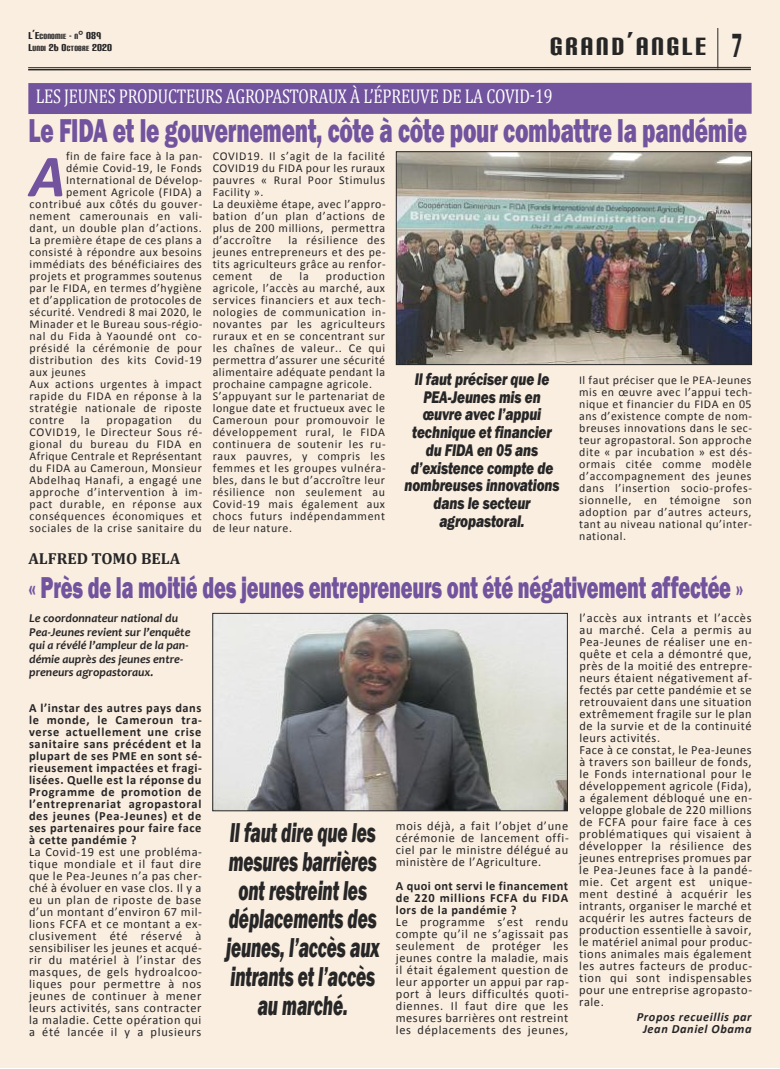
<style>
.page{position:relative;width:780px;height:1069px;background:#fff}
.page>*{position:absolute;margin:0;border:0;box-sizing:border-box;transform-origin:0 0}
.t1{font:italic 700 60px "Calibri";color:#72539e}
.t2{font:800 34px "Franklin Gothic";letter-spacing:-.01em;color:#72539e;scale:.67 1}
.t3{font:900 33px "Avenir";color:#272627;scale:.52 1}
.t4{font:800 31.1px "Franklin Gothic";letter-spacing:-.01em;color:#72539e;scale:.65 1}
.t5{font:30px "Carbon Block";letter-spacing:.1em;color:#272627}
.t6{font:italic 800 28.1px/28.8px "Franklin Gothic";letter-spacing:-.01em;color:#272627;text-align:center;scale:.62 1}
.t7{font:20px "Cambria";letter-spacing:-.01em;color:#fff;scale:.8 1}
.t8{font:italic 800 17.3px/17.7px "Franklin Gothic";letter-spacing:-.01em;color:#272627;text-align:center;scale:.79 1}
.t9{font:700 16px "Cambria";color:#272627}
.t10{font:12.5px/12px "Calibri";letter-spacing:.045em;color:#272627;text-align:justify}
.t11{font:700 12.5px/12px "Calibri";letter-spacing:.045em;color:#272627;text-align:justify}
.t12{font:italic 700 12.5px/12px "Calibri";letter-spacing:.045em;color:#272627;text-align:center}
.t13{font:12px/12px "Calibri";letter-spacing:.055em;color:#272627;text-align:justify}
.t14{font:italic 700 12px/13.5px "Candara";color:#272627}
.t15{font:9px/11.5px "Carbon Block";letter-spacing:.02em;color:#272627}
.s1{font-size:12px}
.s2{font-family:"Bauhaus 93";font-size:12px}
</style>
<div class="page">
<div style="left:0;top:0;width:780px;height:1067px;background:#faeee0"></div>
<hr style="left:28px;top:67px;width:722px;height:1px;background:#272627">
<hr style="left:28px;top:69px;width:722px;height:1px;background:#272627">
<hr style="left:717px;top:28px;width:1px;height:40px;background:#272627">
<div style="left:28px;top:83px;width:723px;height:31px;background:#72539e"></div>
<img style="left:398px;top:154px;width:351px;height:209px">
<div style="left:396px;top:152px;width:355px;height:213px;border:1px solid #272627"></div>
<img style="left:215px;top:615px;width:350px;height:194px">
<div style="left:213px;top:613px;width:354px;height:198px;border:1px solid #272627"></div>
<p class="t15" style="left:28px;top:31px;width:85px"><span class="s1">L’E</span>CONOMIE <span class="s1">-</span> N<span class="s2">°</span> <span class="s1">089<br>L</span>UNDI <span class="s1">26 O</span>CTOBRE <span class="s1">2020</span></p>
<h3 class="t5" style="left:550px;top:31px;width:157px">GRAND’ANGLE</h3>
<h3 class="t7" style="left:36px;top:84px;width:647px">LES JEUNES PRODUCTEURS AGROPASTORAUX À L’ÉPREUVE DE LA COVID-19</h3>
<h3 class="t3" style="left:731px;top:24px;width:21px">7</h3>
<h2 class="t2" style="left:28px;top:111px;width:1073px">Le FIDA et le gouvernement, côte à côte pour combattre la pandémie</h2>
<p class="t13" style="left:66px;top:150px;width:138px">fin de faire face à la pan-</p>
<p class="t13" style="left:66px;top:162px;width:137px">démie Covid-19, le Fonds</p>
<p class="t13" style="left:66px;top:174px;width:138px">International de Dévelop-</p>
<p class="t13" style="left:66px;top:186px;width:137px">pement Agricole (FIDA) a</p>
<p class="t13" style="left:29px;top:198px;width:174px">contribué aux côtés du gouver-</p>
<p class="t13" style="left:29px;top:210px;width:174px">nement camerounais en vali-</p>
<p class="t13" style="left:29px;top:222px;width:174px">dant, un double plan d’actions.</p>
<p class="t13" style="left:29px;top:234px;width:174px">La première étape de ces plans a</p>
<p class="t13" style="left:29px;top:246px;width:174px">consisté à répondre aux besoins</p>
<p class="t13" style="left:29px;top:258px;width:174px">immédiats des bénéficiaires des</p>
<p class="t13" style="left:29px;top:270px;width:174px">projets et programmes soutenus</p>
<p class="t13" style="left:29px;top:282px;width:174px">par le FIDA, en termes d’hygiène</p>
<p class="t13" style="left:29px;top:294px;width:174px">et d’application de protocoles de</p>
<p class="t13" style="left:29px;top:306px;width:174px">sécurité. Vendredi 8 mai 2020, le</p>
<p class="t13" style="left:29px;top:318px;width:174px">Minader et le Bureau sous-régio-</p>
<p class="t13" style="left:29px;top:330px;width:174px">nal du Fida à Yaoundé ont co-</p>
<p class="t13" style="left:29px;top:342px;width:174px">présidé la cérémonie de pour</p>
<p class="t13" style="left:29px;top:354px;width:174px">distribution des kits Covid-19</p>
<p class="t13" style="left:29px;top:366px;width:58px">aux jeunes</p>
<p class="t13" style="left:29px;top:378px;width:174px">Aux actions urgentes à impact</p>
<p class="t13" style="left:29px;top:390px;width:174px">rapide du FIDA en réponse à la</p>
<p class="t13" style="left:29px;top:402px;width:174px">stratégie nationale de riposte</p>
<p class="t13" style="left:29px;top:414px;width:36px">contre</p>
<p class="t13" style="left:81px;top:414px;width:11px">la</p>
<p class="t13" style="left:106px;top:414px;width:67px">propagation</p>
<h1 class="t1" style="left:29px;top:151px;width:37px">A</h1>
<p class="t13" style="left:29px;top:414px;width:174px;text-indent:159px">du COVID19, le Directeur Sous ré&shy;gional du bureau du FIDA en Afrique Centrale et Représentant du FIDA au Cameroun, Monsieur Abdelhaq Hanafi, a engagé une approche d’intervention à im&shy;pact durable, en réponse aux conséquences économiques et sociales de la crise sanitaire du</p>
<h3 class="t9" style="left:28px;top:549px;width:153px">ALFRED TOMO BELA</h3>
<p class="t13" style="left:213px;top:150px;width:174px;text-align:left">COVID19. Il s’agit de la facilité<br>COVID19 du FIDA pour les ruraux pauvres « Rural Poor Stimulus<br>Facility ».<br>La deuxième étape, avec l’appro&shy;bation d’un plan d’actions de plus de 200 millions, permettra d’accroître</p>
<p class="t13" style="left:213px;top:234px;width:174px;text-indent:76px">la résilience des jeunes entrepreneurs et des pe&shy;tits agriculteurs grâce au renfor&shy;cement</p>
<p class="t13" style="left:270px;top:270px;width:14px">de</p>
<p class="t13" style="left:299px;top:270px;width:11px">la</p>
<p class="t13" style="left:213px;top:270px;width:174px;text-align:left;text-indent:113px">production agricole, l’accès au marché, aux services financiers et aux tech&shy;nologies de communication in&shy;novantes par les agriculteurs ruraux et en se concentrant sur les chaînes de valeur.. Ce qui permettra d’assurer une sécurité alimentaire adéquate pendant la prochaine campagne agricole.<br>S’appuyant sur le partenariat de longue date et fructueux avec le<br>Cameroun pour promouvoir le développement rural, le FIDA continuera de soutenir les ru&shy;raux pauvres, y compris les femmes et les groupes vulnéra&shy;bles, dans le but d’accroître leur résilience non seulement au<br>Covid-19 mais également aux chocs futurs indépendamment de leur nature.</p>
<h3 class="t8" style="left:404px;top:370px;width:198px">Il faut préciser que le<br>PEA-Jeunes mis en œuvre avec l’appui technique et financier du FIDA en 05 ans d’existence compte de nombreuses innovations dans le secteur agropastoral.</h3>
<p class="t13" style="left:579px;top:373px;width:174px">Il faut préciser que le PEA-Jeunes mis en œuvre avec l’appui tech&shy;nique et financier du FIDA en 05 ans d’existence compte de nom&shy;breuses innovations dans le sec&shy;teur agropastoral. Son approche dite « par incubation » est dés&shy;ormais citée comme modèle d’accompagnement des jeunes dans l’insertion socio-profes&shy;sionnelle, en témoigne son adoption par d’autres acteurs, tant au niveau national qu’inter&shy;national.</p>
<h3 class="t4" style="left:28px;top:569px;width:1101px">« Près de la moitié des jeunes entrepreneurs ont été négativement affectée »</h3>
<p class="t14" style="left:29px;top:612px;width:163px">Le coordonnateur national du<br>Pea-Jeunes revient sur l’enquête qui a révélé l’ampleur de la pan&shy;démie auprès des jeunes entre&shy;preneurs agropastoraux.</p>
<p class="t11" style="left:29px;top:703px;width:174px">A l’instar des autres pays dans le monde, le Cameroun tra&shy;verse actuellement une crise sanitaire sans précédent et la plupart de ses PME en sont sé&shy;rieusement impactées et fragi&shy;lisées. Quelle est la réponse du Programme de promotion de l’entreprenariat agropastoral des jeunes (Pea-Jeunes) et de ses partenaires pour faire face à cette pandémie ?</p>
<p class="t10" style="left:29px;top:846px;width:174px">La Covid-19 est une probléma&shy;tique mondiale et il faut dire que le Pea-Jeunes n’a pas cher&shy;ché à évoluer en vase clos. Il y a eu un plan de riposte de base d’un montant d’environ 67 mil&shy;lions FCFA et ce montant a ex&shy;clusivement été réservé à sensibiliser les jeunes et acqué&shy;rir du matériel à l’instar des masques, de gels hydroalcoo&shy;liques pour permettre à nos jeunes de continuer à mener leurs activités, sans contracter la maladie. Cette opération qui a été lancée il y a plusieurs</p>
<h3 class="t6" style="left:226px;top:818px;width:249px">Il faut dire que les mesures barrières ont restreint les déplacements des jeunes, l’accès aux intrants et l’accès au marché.</h3>
<p class="t10" style="left:396px;top:820px;width:174px">mois déjà, a fait l’objet d’une cérémonie de lancement offi&shy;ciel par le ministre délégué au ministère de l’Agriculture.</p>
<p class="t11" style="left:396px;top:881px;width:174px">A quoi ont servi le financement de 220 millions FCFA du FIDA lors de la pandémie ?</p>
<p class="t10" style="left:396px;top:916px;width:174px">Le programme s’est rendu compte qu’il ne s’agissait pas seulement de protéger les jeunes contre la maladie, mais il était également question de leur apporter un appui par rap&shy;port à leurs difficultés quoti&shy;diennes. Il faut dire que les mesures barrières ont restreint les déplacements des jeunes,</p>
<p class="t10" style="left:579px;top:611px;width:174px;text-align:left">l’accès aux intrants et l’accès au marché. Cela a permis au<br>Pea-Jeunes de réaliser une en&shy;quête et cela a démontré que, près de la moitié des entrepre&shy;neurs étaient négativement af&shy;fectés par cette pandémie et se retrouvaient dans une situation extrêmement fragile sur le plan de la survie et de la continuité leurs activités.<br>Face à ce constat, le Pea-Jeunes à travers son bailleur de fonds, le Fonds international pour le développement agricole (Fida), a également débloqué une en&shy;veloppe globale de 220 millions de FCFA pour faire face à ces problématiques qui visaient à développer la résilience des jeunes entreprises promues par le Pea-Jeunes face à la pandé&shy;mie. Cet argent est unique&shy;ment destiné à acquérir les intrants, organiser le marché et acquérir les autres facteurs de production essentielle à savoir, le matériel animal pour produc&shy;tions animales mais également les autres facteurs de produc&shy;tion qui sont indispensables pour une entreprise agropasto&shy;rale.</p>
<p class="t12" style="left:636px;top:1012px;width:116px">Propos recueillis par<br>Jean Daniel Obama</p>
</div>
